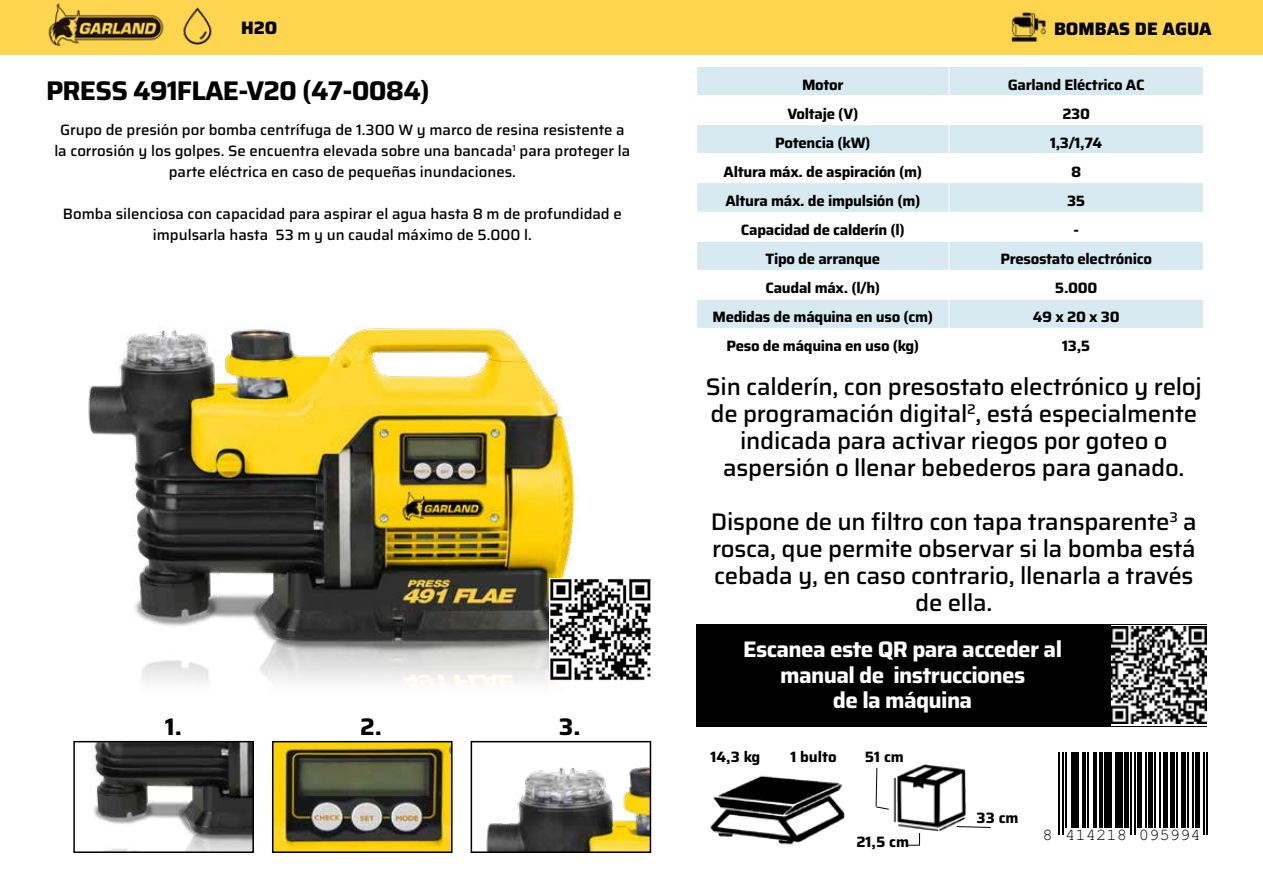
<style>
.page{position:relative;width:1263px;height:893px;background:#fff}
.page>*{position:absolute;margin:0;border:0;box-sizing:border-box;transform-origin:0 0}
.t1{font:700 27px "Saira";letter-spacing:-.03em;color:#000}
.t2{font:500 24px/27px "Saira";letter-spacing:-.01em;color:#000;text-align:center}
.t3{font:700 24px "Saira";color:#000}
.t4{font:700 22.5px/25.5px "Saira";letter-spacing:-.03em;color:#fff;text-align:center}
.t5{font:800 18px "Saira";color:#000}
.t6{font:16.65px "Helvetica";color:#000;scale:1.04 1}
.t7{font:500 15px/21px "Saira";color:#000;text-align:center}
.t8{font:700 15px "Saira";letter-spacing:-.02em;color:#000}
.t9{font:700 15px/16.5px "Saira";letter-spacing:-.01em;color:#fff;text-align:center}
</style>
<div class="page">
<svg style="left:696px;top:67px;width:507px;height:262px"></svg>
<hr style="left:949px;top:328px;width:254px;height:1px;background:#fff">
<svg style="left:1063px;top:752px;width:145px;height:83px"></svg>
<hr style="left:1058px;top:752px;width:2px;height:75px;background:#000">
<hr style="left:1062px;top:752px;width:1px;height:75px;background:#000">
<hr style="left:1065px;top:752px;width:1px;height:75px;background:#000">
<hr style="left:1071px;top:752px;width:3px;height:75px;background:#000">
<hr style="left:1076px;top:752px;width:3px;height:75px;background:#000">
<hr style="left:1082px;top:752px;width:3px;height:75px;background:#000">
<hr style="left:1087px;top:752px;width:1px;height:75px;background:#000">
<hr style="left:1093px;top:752px;width:3px;height:75px;background:#000">
<hr style="left:1099px;top:752px;width:3px;height:75px;background:#000">
<hr style="left:1104px;top:752px;width:3px;height:75px;background:#000">
<hr style="left:1109px;top:752px;width:3px;height:75px;background:#000">
<hr style="left:1115px;top:752px;width:3px;height:75px;background:#000">
<hr style="left:1120px;top:752px;width:3px;height:75px;background:#000">
<div style="left:1124px;top:752px;width:5px;height:75px;background:#000"></div>
<hr style="left:1131px;top:752px;width:1px;height:75px;background:#000">
<hr style="left:1134px;top:752px;width:1px;height:75px;background:#000">
<div style="left:1137px;top:752px;width:5px;height:75px;background:#000"></div>
<hr style="left:1145px;top:752px;width:1px;height:75px;background:#000">
<div style="left:1148px;top:752px;width:5px;height:75px;background:#000"></div>
<hr style="left:1154px;top:752px;width:2px;height:75px;background:#000">
<hr style="left:1159px;top:752px;width:1px;height:75px;background:#000">
<div style="left:1163px;top:752px;width:5px;height:75px;background:#000"></div>
<hr style="left:1170px;top:752px;width:4px;height:75px;background:#000">
<hr style="left:1176px;top:752px;width:2px;height:75px;background:#000">
<hr style="left:1181px;top:752px;width:4px;height:75px;background:#000">
<hr style="left:1187px;top:752px;width:2px;height:75px;background:#000">
<hr style="left:1192px;top:752px;width:1px;height:75px;background:#000">
<div style="left:1195px;top:752px;width:5px;height:75px;background:#000"></div>
<hr style="left:1203px;top:752px;width:1px;height:75px;background:#000">
<hr style="left:1206px;top:752px;width:1px;height:75px;background:#000">
<svg style="left:1058px;top:827px;width:5px;height:8px"></svg>
<svg style="left:1131px;top:827px;width:4px;height:8px"></svg>
<svg style="left:1203px;top:827px;width:4px;height:8px"></svg>
<img style="left:710px;top:775px;width:135px;height:70px">
<img style="left:893px;top:764px;width:73px;height:81px">
<div style="left:0;top:0;width:1263px;height:54px;background:#fed54e"></div>
<svg style="left:875px;top:768px;width:14px;height:42px"></svg>
<svg style="left:907px;top:833px;width:13px;height:13px"></svg>
<svg style="left:956px;top:826px;width:35px;height:2px"></svg>
<img style="left:48px;top:3px;width:116px;height:43px">
<img style="left:1011px;top:10px;width:35px;height:33px">
<img style="left:90px;top:744px;width:161px;height:106px">
<div style="left:73px;top:741px;width:181px;height:112px;border:2px solid #000"></div>
<img style="left:486px;top:767px;width:162px;height:83px">
<div style="left:471px;top:741px;width:180px;height:112px;border:2px solid #000"></div>
<img style="left:275px;top:744px;width:175px;height:106px">
<div style="left:272px;top:741px;width:181px;height:112px;border:2px solid #000"></div>
<img style="left:183px;top:7px;width:29px;height:38px">
<img style="left:73px;top:328px;width:526px;height:413px">
<img style="left:550px;top:578px;width:101px;height:103px">
<div style="left:696px;top:624px;width:511px;height:102px;background:#000"></div>
<svg style="left:1111px;top:625px;width:96px;height:101px"></svg>
<img style="left:1111px;top:627px;width:96px;height:97px">
<p class="t5" style="left:241px;top:13px;width:38px">H2O</p>
<h1 class="t1" style="left:46px;top:69px;width:385px">PRESS 491FLAE-V20 (47-0084)</h1>
<p class="t7" style="left:54px;top:119px;width:577px">Grupo de presión por bomba centrífuga de 1.300 W y marco de resina resistente a la corrosión y los golpes. Se encuentra elevada sobre una bancada<sup>1</sup> para proteger la parte eléctrica en caso de pequeñas inundaciones.</p>
<p class="t7" style="left:63px;top:203px;width:560px">Bomba silenciosa con capacidad para aspirar el agua hasta 8 m de profundidad e impulsarla hasta 53 m y un caudal máximo de 5.000 l.</p>
<h2 class="t3" style="left:165px;top:707px;width:18px">1.</h2>
<h2 class="t3" style="left:360px;top:707px;width:23px">2.</h2>
<h2 class="t3" style="left:559px;top:707px;width:23px">3.</h2>
<p class="t5" style="left:1054px;top:14px;width:159px">BOMBAS DE AGUA</p>
<p class="t8" style="left:802px;top:72px;width:43px">Motor</p>
<p class="t8" style="left:1008px;top:72px;width:138px">Garland Eléctrico AC</p>
<p class="t8" style="left:787px;top:101px;width:72px">Voltaje (V)</p>
<p class="t8" style="left:1062px;top:101px;width:29px">230</p>
<p class="t8" style="left:775px;top:130px;width:97px">Potencia (kW)</p>
<p class="t8" style="left:1050px;top:130px;width:54px">1,3/1,74</p>
<p class="t8" style="left:724px;top:159px;width:200px">Altura máx. de aspiración (m)</p>
<p class="t8" style="left:1071px;top:159px;width:12px">8</p>
<p class="t8" style="left:725px;top:188px;width:197px">Altura máx. de impulsión (m)</p>
<p class="t8" style="left:1067px;top:188px;width:20px">35</p>
<p class="t8" style="left:741px;top:218px;width:165px">Capacidad de calderín (l)</p>
<p class="t8" style="left:1073px;top:218px;width:7px">-</p>
<p class="t8" style="left:765px;top:247px;width:116px">Tipo de arranque</p>
<p class="t8" style="left:1000px;top:247px;width:153px">Presostato electrónico</p>
<p class="t8" style="left:765px;top:276px;width:116px">Caudal máx. (l/h)</p>
<p class="t8" style="left:1055px;top:276px;width:44px">5.000</p>
<p class="t8" style="left:712px;top:305px;width:222px">Medidas de máquina en uso (cm)</p>
<p class="t8" style="left:1033px;top:305px;width:88px">49 x 20 x 30</p>
<p class="t8" style="left:726px;top:334px;width:194px">Peso de máquina en uso (kg)</p>
<p class="t8" style="left:1062px;top:334px;width:30px">13,5</p>
<h2 class="t2" style="left:706px;top:373px;width:497px">Sin calderín, con presostato electrónico y reloj de programación digital<sup>2</sup>, está especialmente indicada para activar riegos por goteo o aspersión o llenar bebederos para ganado.</h2>
<h2 class="t2" style="left:711px;top:508px;width:487px">Dispone de un filtro con tapa transparente<sup>3</sup> a rosca, que permite observar si la bomba está cebada y, en caso contrario, llenarla a través de ella.</h2>
<p class="t9" style="left:715px;top:631px;width:116px">Escanea este QR para acceder al manual de</p>
<h3 class="t4" style="left:743px;top:636px;width:320px">Escanea este QR para acceder al manual de instrucciones<br>de la máquina</h3>
<p class="t8" style="left:711px;top:744px;width:51px">14,3 kg</p>
<p class="t8" style="left:790px;top:744px;width:48px">1 bulto</p>
<p class="t8" style="left:865px;top:744px;width:41px">51 cm</p>
<p class="t8" style="left:856px;top:830px;width:54px">21,5 cm</p>
<p class="t8" style="left:977px;top:806px;width:44px">33 cm</p>
<p class="t6" style="left:1042px;top:825px;width:154px">8 414218 095994</p>
</div>
